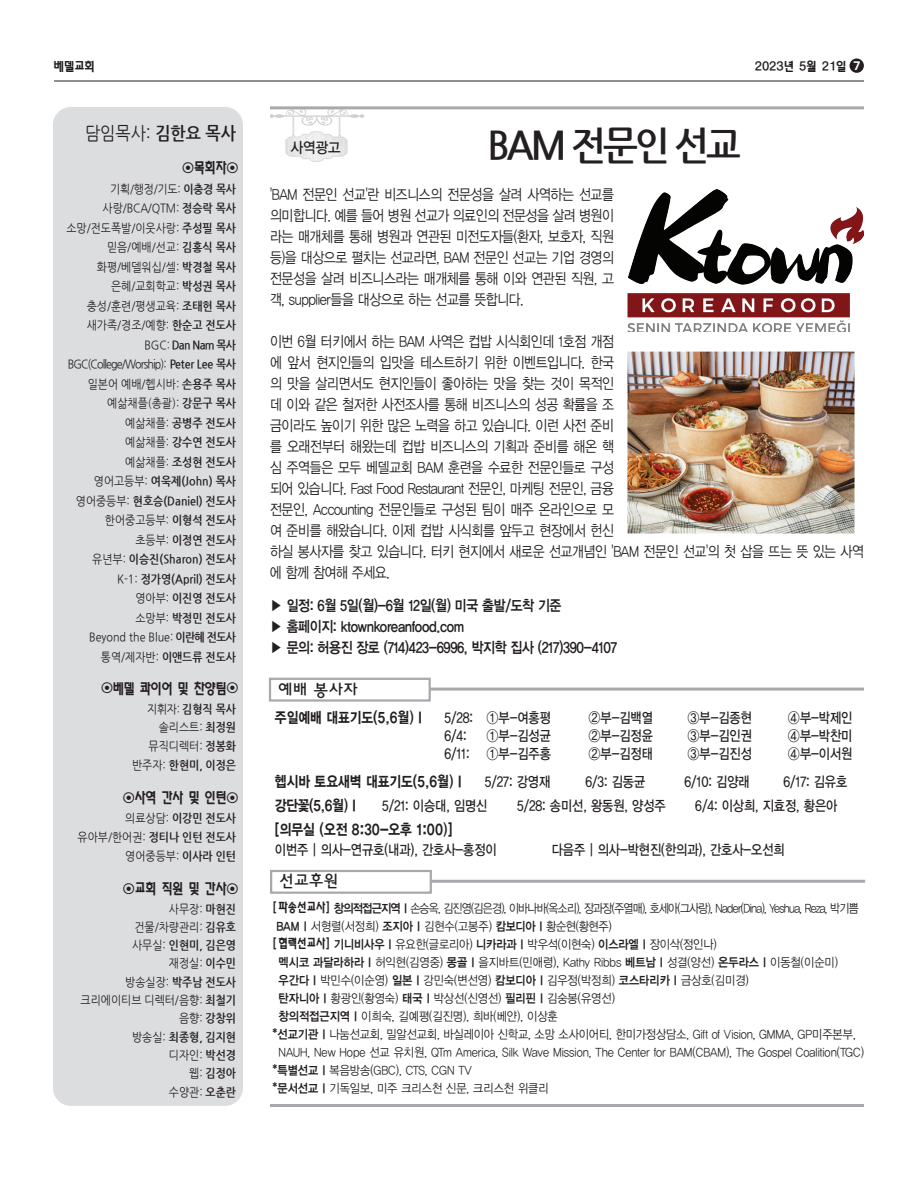
<style>
.page{position:relative;width:918px;height:1188px;background:#fff}
.page>*{position:absolute;margin:0;border:0;box-sizing:border-box;transform-origin:0 0}
.t1{font:700 39px "Nanum Gothic";letter-spacing:-.08em;color:#231f20;scale:.95 1}
.t2{font:18px "Nanum Gothic";color:#231f20;scale:.9 1}
.t3{font:16.5px "YDIYGO230";color:#231f20}
.t4{font:15px/21px "YDIYGO120";letter-spacing:-.025em;color:#231f20;text-align:justify;scale:.86 1}
.t5{font:15px/21px "YDIYGO140";letter-spacing:-.025em;color:#231f20;scale:.86 1}
.t6{font:15px "YDIYGO150";color:#231f20;scale:.85 1}
.t7{font:15px "Tae Utum";color:#231f20;scale:.9 1}
.t8{font:15px "YDIYGO130";color:#231f20;scale:.9 1}
.t9{font:14.25px "YDIYGO130";color:#231f20;scale:.85 1}
.t10{font:12.75px "Tae Utum";color:#231f20}
.t11{font:12.3px "YDIYGO120";color:#231f20;scale:.9 1}
.t12{font:12.3px "YDIYGO120";letter-spacing:-.06em;color:#231f20;scale:.87 1}
.t13{font:12px/19.5px "Nanum Gothic";color:#231f20;text-align:right;scale:.9 1}
.s1{font-family:"Open Sans";font-weight:700;font-size:12px;color:#fff}
.s2{font-weight:700}
.s3{font-size:12px}
.s4{font-family:"Tae Utum";font-size:13.05px}
.s5{font-family:"YDIYGO140"}
.s6{font-family:"YDIYGO130";font-size:14.25px}
</style>
<div class="page">
<hr style="left:54px;top:81px;width:810px;height:1px;background:#231f20">
<div style="left:850px;top:58px;width:14px;height:15px;background:#231f20;border-radius:50%"></div>
<div style="left:53px;top:107px;width:190px;height:999px;background:#dcdddf;border-radius:18px"></div>
<hr style="left:271px;top:880px;width:594px;height:3px;background:#a8a9ad">
<div style="left:270px;top:870px;width:162px;height:24px;background:#fff;border:2px solid #a8a9ad"></div>
<hr style="left:270px;top:1104px;width:594px;height:3px;background:#a8a9ad">
<hr style="left:270px;top:688px;width:594px;height:3px;background:#a8a9ad">
<div style="left:269px;top:678px;width:162px;height:24px;background:#fff;border:2px solid #a8a9ad"></div>
<img style="left:270px;top:109px;width:94px;height:53px">
<hr style="left:270px;top:106px;width:594px;height:3px;background:#a8a9ad">
<img style="left:627px;top:189px;width:237px;height:143px">
<img style="left:627px;top:352px;width:228px;height:182px">
<p class="t10" style="left:54px;top:60px;width:42px">베델교회</p>
<p class="t10" style="left:755px;top:60px;width:107px">2023년 5월 21일 <span class="s1">7</span></p>
<h2 class="t2" style="left:85px;top:125px;width:169px">담임목사: <span class="s2">김한요 목사</span></h2>
<p class="t7" style="left:182px;top:160px;width:61px"><span class="s3">⊙</span> 목회자<span class="s3">⊙</span></p>
<p class="t13" style="left:66px;top:180px;width:190px">기획/행정/기도: <span class="s2">이충경 목사 </span>사랑/BCA/QTM: <span class="s2">정승락 목사 </span>소망/전도폭발/이웃사랑: <span class="s2">주성필 목사 </span>믿음/예배/선교: <span class="s2">김홍식 목사 </span>화평/베델워십/셀: <span class="s2">박경철 목사 </span>은혜/교회학교: <span class="s2">박성권 목사 </span>충성/훈련/평생교육: <span class="s2">조태헌 목사 </span>새가족/경조/예향: <span class="s2">한순고 전도사<br></span>BGC: <span class="s2">Dan Nam 목사<br></span>BGC(College/Worship): <span class="s2">Peter Lee 목사 </span>일본어 예배/헵시바: <span class="s2">손용주 목사 </span>예삶채플(총괄): <span class="s2">강문구 목사 </span>예삶채플: <span class="s2">공병주 전도사<br></span>예삶채플: <span class="s2">강수연 전도사<br></span>예삶채플: <span class="s2">조성현 전도사<br></span>영어고등부: <span class="s2">여욱제(John) 목사 </span>영어중등부: <span class="s2">현호승(Daniel) 전도사 </span>한어중고등부: <span class="s2">이형석 전도사<br></span>초등부: <span class="s2">이정연 전도사<br></span>유년부: <span class="s2">이승진(Sharon) 전도사<br></span>K-1: <span class="s2">정가영(April) 전도사<br></span>영아부: <span class="s2">이진영 전도사<br></span>소망부: <span class="s2">박정민 전도사<br></span>Beyond the Blue: <span class="s2">이란혜 전도사 </span>통역/제자반: <span class="s2">이앤드류 전도사</span></p>
<p class="t7" style="left:101px;top:681px;width:151px"><span class="s3">⊙</span> 베델 콰이어 및 찬양팀<span class="s3">⊙</span></p>
<p class="t13" style="left:132px;top:700px;width:117px;line-height:18.8px">지휘자: <span class="s2">김형직 목사 </span>솔리스트: <span class="s2">최정원 </span>뮤직디렉터: <span class="s2">정봉화 </span>반주자: <span class="s2">한현미, 이정은</span></p>
<p class="t7" style="left:123px;top:790px;width:127px"><span class="s3">⊙</span> 사역 간사 및 인턴<span class="s3">⊙</span></p>
<p class="t13" style="left:78px;top:809px;width:178px;line-height:18.8px">의료상담: <span class="s2">이강민 전도사 </span>유아부/한어권: <span class="s2">정티나 인턴 전도사 </span>영어중등부: <span class="s2">이사라 인턴</span></p>
<p class="t7" style="left:123px;top:881px;width:127px"><span class="s3">⊙</span> 교회 직원 및 간사<span class="s3">⊙</span></p>
<p class="t13" style="left:81px;top:900px;width:174px;line-height:18.3px">사무장: <span class="s2">마현진<br></span>건물/차량관리: <span class="s2">김유호<br></span>사무실: <span class="s2">인현미, 김은영<br></span>재정실: <span class="s2">이수민<br></span>방송실장: <span class="s2">박주남 전도사 </span>크리에이티브 디렉터/음향: <span class="s2">최철기 </span>음향: <span class="s2">강창위<br></span>방송실: <span class="s2">최종형, 김지현<br></span>디자인: <span class="s2">박선경<br></span>웹: <span class="s2">김정아<br></span>수양관: <span class="s2">오춘란</span></p>
<p class="t12" style="left:273px;top:901px;width:675px"><span class="s4">[ 파송선교사]</span> <span class="s5">창의적접근지역Ⅰ</span>손승옥, 김진영(김은경), 이바나바(옥소리), 장과장(주열매), 호세아(그사랑), Nader(Dina), Yeshua, Reza, 박기쁨</p>
<h1 class="t1" style="left:488px;top:127px;width:268px">BAM 전문인 선교</h1>
<p class="t8" style="left:291px;top:139px;width:57px">사역광고</p>
<p class="t4" style="left:270px;top:184px;width:402px">'BAM 전문인 선교'란 비즈니스의 전문성을 살려 사역하는 선교를 의미합니다. 예를 들어 병원 선교가 의료인의 전문성을 살려 병원이 라는 매개체를 통해 병원과 연관된 미전도자들(환자, 보호자, 직원 등)을 대상으로 펼치는 선교라면, BAM 전문인 선교는 기업 경영의 전문성을 살려 비즈니스라는 매개체를 통해 이와 연관된 직원, 고 객, supplier들을 대상으로 하는 선교를 뜻합니다.</p>
<p class="t4" style="left:270px;top:331px;width:692px;text-align:left">이번 6월 터키에서 하는 BAM 사역은 컵밥 시식회인데 1호점 개점<br>에 앞서 현지인들의 입맛을 테스트하기 위한 이벤트입니다. 한국<br>의 맛을 살리면서도 현지인들이 좋아하는 맛을 찾는 것이 목적인<br>데 이와 같은 철저한 사전조사를 통해 비즈니스의 성공 확률을 조<br>금이라도 높이기 위한 많은 노력을 하고 있습니다. 이런 사전 준비<br>를 오래전부터 해왔는데 컵밥 비즈니스의 기획과 준비를 해온 핵<br>심 주역들은 모두 베델교회 BAM 훈련을 수료한 전문인들로 구성<br>되어 있습니다. Fast Food Restaurant 전문인, 마케팅 전문인, 금융<br>전문인, Accounting 전문인들로 구성된 팀이 매주 온라인으로 모<br>여 준비를 해왔습니다. 이제 컵밥 시식회를 앞두고 현장에서 헌신<br>하실 봉사자를 찾고 있습니다. 터키 현지에서 새로운 선교개념인 'BAM 전문인 선교'의 첫 삽을 뜨는 뜻 있는 사역 에 함께 참여해 주세요.</p>
<p class="t5" style="left:270px;top:595px;width:405px">▶ 일정: 6월 5일(월)-6월 12일(월) 미국 출발/도착 기준<br>▶ 홈페이지: ktownkoreanfood.com<br>▶ 문의: 허용진 장로 (714)423-6996, 박지학 집사 (217)390-4107</p>
<h3 class="t3" style="left:278px;top:680px;width:82px">예배 봉사자</h3>
<p class="t6" style="left:275px;top:709px;width:326px">주일예배 대표기도(5,6월)Ⅰ <span class="s6">5/28: ①부-여홍평</span></p>
<p class="t9" style="left:588px;top:709px;width:77px">②부-김백열</p>
<p class="t9" style="left:687px;top:709px;width:77px">③부-김종현</p>
<p class="t9" style="left:788px;top:709px;width:77px">④부-박제인</p>
<p class="t9" style="left:444px;top:727px;width:28px">6/4:</p>
<p class="t9" style="left:486px;top:727px;width:77px">①부-김성균</p>
<p class="t9" style="left:588px;top:727px;width:77px">②부-김정윤</p>
<p class="t9" style="left:687px;top:727px;width:77px">③부-김인권</p>
<p class="t9" style="left:788px;top:727px;width:77px">④부-박찬미</p>
<p class="t9" style="left:444px;top:745px;width:127px">6/11: ①부-김주홍</p>
<p class="t9" style="left:588px;top:745px;width:77px">②부-김정태</p>
<p class="t9" style="left:687px;top:745px;width:77px">③부-김진성</p>
<p class="t9" style="left:788px;top:745px;width:77px">④부-이서원</p>
<p class="t6" style="left:275px;top:774px;width:325px">헵시바 토요새벽 대표기도(5,6월)Ⅰ <span class="s6">5/27: 강영재</span></p>
<p class="t9" style="left:585px;top:774px;width:72px">6/3: 김동균</p>
<p class="t9" style="left:684px;top:774px;width:78px">6/10: 김양래</p>
<p class="t9" style="left:783px;top:774px;width:77px">6/17: 김유호</p>
<p class="t6" style="left:275px;top:798px;width:102px">강단꽃(5,6월)Ⅰ</p>
<p class="t9" style="left:382px;top:798px;width:125px">5/21: 이승대, 임명신</p>
<p class="t9" style="left:517px;top:798px;width:176px">5/28: 송미선, 왕동원, 양성주</p>
<p class="t9" style="left:695px;top:798px;width:169px">6/4: 이상희, 지효정, 황은아</p>
<p class="t6" style="left:275px;top:822px;width:210px">[의무실 (오전 8:30-오후 1:00)]</p>
<p class="t9" style="left:275px;top:841px;width:262px">이번주 | 의사-연규호(내과), 간호사-홍정이</p>
<p class="t9" style="left:552px;top:841px;width:275px">다음주 | 의사-박현진(한의과), 간호사-오선희</p>
<h3 class="t3" style="left:279px;top:871px;width:61px">선교후원</h3>
<p class="t11" style="left:277px;top:919px;width:374px"><span class="s5">BAMⅠ</span>서형렬(서정희) <span class="s5">조지아Ⅰ</span>김현수(고봉주) <span class="s5">캄보디아Ⅰ</span>황순현(황현주)</p>
<p class="t11" style="left:273px;top:937px;width:495px"><span class="s4">[협력선교사]</span> <span class="s5">기니비사우Ⅰ</span>유요한(글로리아) <span class="s5">니카라과Ⅰ</span>박우석(이현숙) <span class="s5">이스라엘Ⅰ</span>장이삭(정인나)</p>
<p class="t11" style="left:279px;top:955px;width:623px"><span class="s5">멕시코 과달라하라Ⅰ</span>허익현(김영중) <span class="s5">몽골Ⅰ</span>을지바트(민애령), Kathy Ribbs <span class="s5">베트남Ⅰ</span>성결(양선) <span class="s5">온두라스Ⅰ</span>이동철(이순미)</p>
<p class="t11" style="left:279px;top:973px;width:524px"><span class="s5">우간다Ⅰ</span>박민수(이순영) <span class="s5">일본Ⅰ</span>강민숙(변선영) <span class="s5">캄보디아Ⅰ</span>김우정(박정희) <span class="s5">코스타리카Ⅰ</span>금상호(김미경)</p>
<p class="t11" style="left:279px;top:991px;width:375px"><span class="s5">탄자니아Ⅰ</span>황광인(황영숙) <span class="s5">태국Ⅰ</span>박상선(신영선) <span class="s5">필리핀Ⅰ</span>김숭봉(유영선)</p>
<p class="t11" style="left:279px;top:1009px;width:312px"><span class="s5">창의적접근지역Ⅰ</span>이희숙, 길예평(길진명), 희바(베얀), 이상훈</p>
<p class="t11" style="left:273px;top:1027px;width:650px"><span class="s5">*선교기관Ⅰ</span>나눔선교회, 밀알선교회, 바실레이아 신학교, 소망 소사이어티, 한미가정상담소, Gift of Vision, GMMA, GP미주본부,</p>
<p class="t11" style="left:279px;top:1045px;width:652px">NAUH, New Hope 선교 유치원, QTm America, Silk Wave Mission, The Center for BAM(CBAM), The Gospel Coalition(TGC)</p>
<p class="t11" style="left:273px;top:1063px;width:223px"><span class="s5">*특별선교Ⅰ</span>복음방송(GBC), CTS, CGN TV</p>
<p class="t11" style="left:273px;top:1081px;width:308px"><span class="s5">*문서선교Ⅰ</span>기독일보, 미주 크리스천 신문, 크리스천 위클리</p>
</div>
